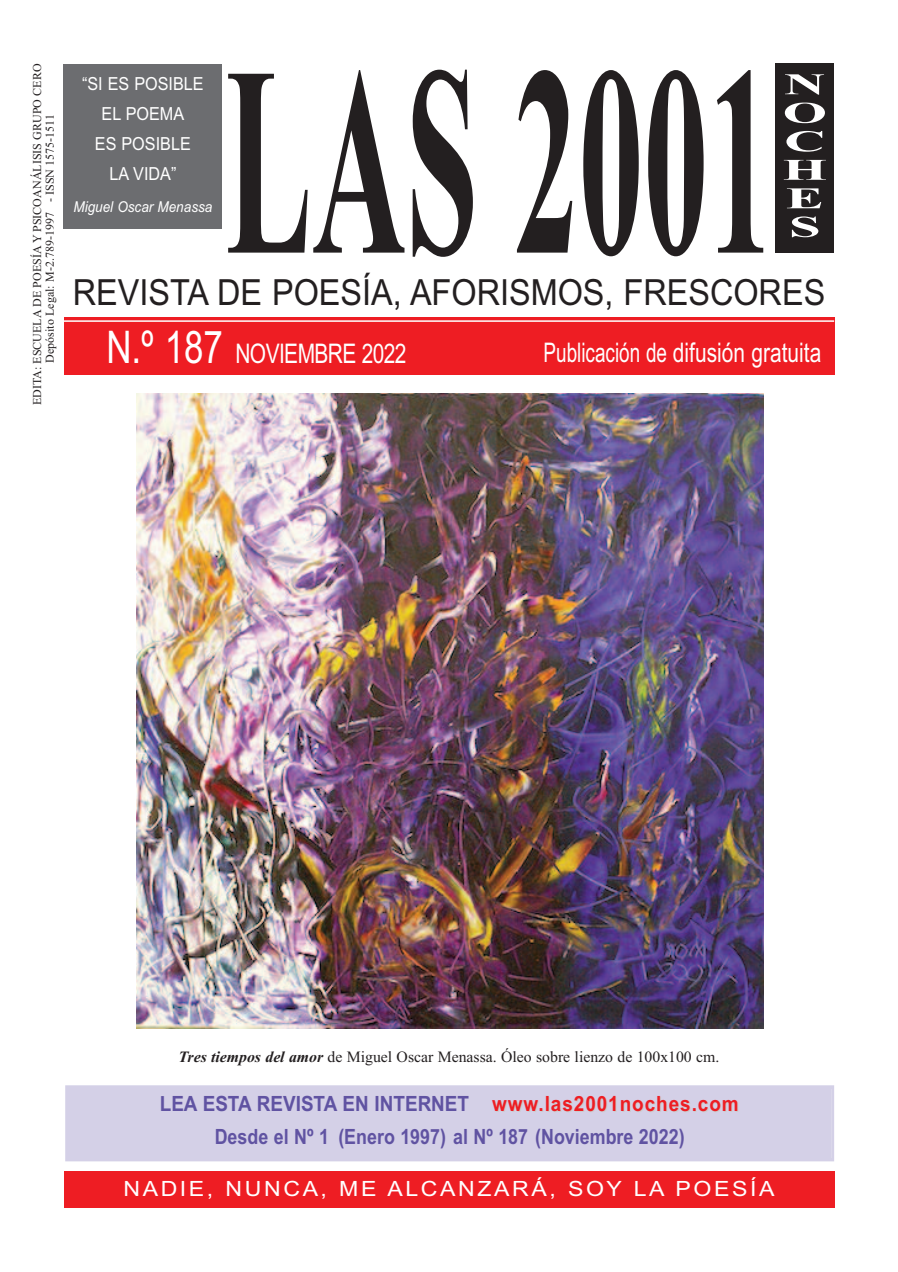
<style>
.page{position:relative;width:898px;height:1272px;background:#fff}
.page>*{position:absolute;margin:0;border:0;box-sizing:border-box;transform-origin:0 0}
.t1{font:700 270px "Times New Roman";color:#231f20;scale:.48 1}
.t2{font:36px "Arial";color:#231f20;scale:.9 1}
.t3{font:700 30px/28.5px "Times New Roman";color:#fff;text-align:justify;scale:1.9 1}
.t4{font:27px "Arial";color:#fff;scale:.7 1}
.t5{font:27px "Arial";letter-spacing:-.03em;color:#fff;scale:.77 1}
.t6{font:700 21px/33px "Arial";color:#6053a2;text-align:center;scale:.9 1}
.t7{font:21px "Arial";letter-spacing:.11em;color:#fff;scale:1.1 1}
.t8{font:18px/30px "Arial";color:#fff;text-align:center;scale:.9 1}
.t9{font:15.75px "Times New Roman";color:#231f20}
.t10{font:italic 15px "Arial";color:#fff;scale:.9 1}
.t11{font:12px/12.8px "Times New Roman";color:#231f20}
.s1{font-size:45px}
.s2{font-weight:700;font-style:italic}
.s3{color:#ee1d23}
</style>
<div class="page">
<div style="left:64px;top:317px;width:769px;height:57px;background:#ee1d23"></div>
<hr style="left:64px;top:320px;width:769px;height:2px;background:#fff">
<div style="left:64px;top:64px;width:158px;height:164px;background:#6c6d70"></div>
<div style="left:64px;top:1171px;width:769px;height:37px;background:#ee1d23"></div>
<div style="left:775px;top:64px;width:58px;height:189px;background:#231f20"></div>
<img style="left:136px;top:393px;width:627px;height:635px">
<div style="left:68px;top:1088px;width:762px;height:70px;background:#d4d0e7"></div>
<div style="left:65px;top:1085px;width:768px;height:76px;border:3px solid #d4d0e7"></div>
<p class="t11" style="left:31px;top:362px;width:300px;text-indent:-43px;rotate:-90deg">EDITA: ESCUELA DE POESÍA Y PSICOANÁLISIS GRUPO CERO<br>Depósito Legal: M-2.789-1997 - ISSN 1575-1511</p>
<p class="t8" style="left:82px;top:69px;width:137px">“SI ES POSIBLE<br>EL POEMA<br>ES POSIBLE<br>LA VIDA”</p>
<p class="t10" style="left:73px;top:198px;width:156px">Miguel Oscar Menassa</p>
<h1 class="t1" style="left:226px;top:1px;width:1141px">LAS 2001</h1>
<h3 class="t3" style="left:782px;top:70px;width:25px">N O C H E S</h3>
<h2 class="t2" style="left:73px;top:271px;width:837px">REVISTA DE POESÍA, AFORISMOS, FRESCORES</h2>
<p class="t5" style="left:106px;top:338px;width:391px"><span class="s1">N.º 187</span> NOVIEMBRE 2022</p>
<p class="t4" style="left:543px;top:336px;width:398px">Publicación de difusión gratuita</p>
<p class="t9" style="left:178px;top:1047px;width:542px"><span class="s2">Tres tiempos del amor</span> de Miguel Oscar Menassa. Óleo sobre lienzo de 100x100 cm.</p>
<p class="t6" style="left:160px;top:1086px;width:644px">LEA ESTA REVISTA EN INTERNET <span class="s3">www.las2001noches.com<br></span>Desde el Nº 1 (Enero 1997) al Nº 187 (Noviembre 2022)</p>
<p class="t7" style="left:123px;top:1175px;width:593px">NADIE, NUNCA, ME ALCANZARÁ, SOY LA POESÍA</p>
</div>
